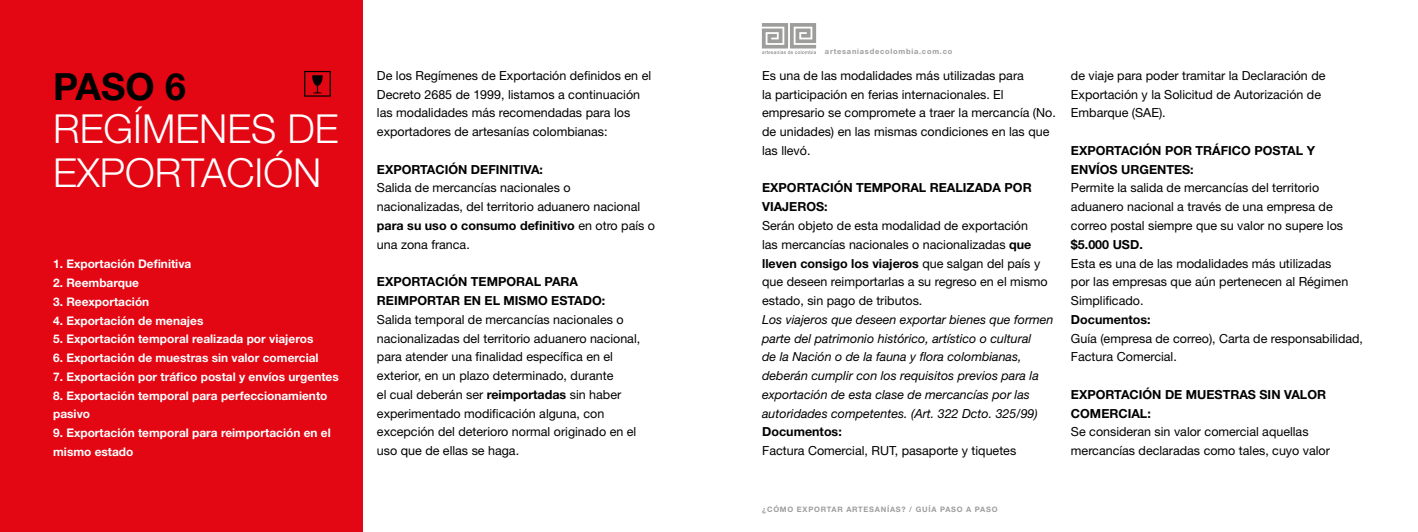
<style>
.page{position:relative;width:1418px;height:532px;background:#fff}
.page>*{position:absolute;margin:0;border:0;box-sizing:border-box;transform-origin:0 0}
.t1{font:300 40px/43.8px "Helvetica Neue LT Std";color:#fff}
.t2{font:700 37.5px "Helvetica Neue LT Std";color:#000}
.t3{font:12.5px/18.8px "Helvetica Neue LT Std";color:#000}
.t4{font:italic 12.5px/18.8px "Helvetica Neue LT Std";color:#000}
.t5{font:700 12.5px/18.8px "Helvetica Neue LT Std";color:#000}
.t6{font:700 11.88px/18.8px "Helvetica Neue LT Std";color:#fff}
.t7{font:700 7.5px "Helvetica Neue LT Std";letter-spacing:.1em;color:#9d9d9c}
.s1{font-weight:700}
</style>
<div class="page">
<svg style="left:762px;top:23px;width:54px;height:31px"></svg>
<div style="left:0;top:0;width:362px;height:531px;background:#e30613"></div>
<svg style="left:304px;top:71px;width:27px;height:26px"></svg>
<h2 class="t2" style="left:53px;top:63px;width:134px">PASO 6</h2>
<h1 class="t1" style="left:53px;top:106px;width:287px">REGÍMENES DE<br>EXPORTACIÓN</h1>
<p class="t6" style="left:53px;top:254px;width:140px">1. Exportación Definitiva</p>
<p class="t6" style="left:53px;top:273px;width:87px">2. Reembarque</p>
<p class="t6" style="left:53px;top:292px;width:98px">3. Reexportación</p>
<p class="t6" style="left:53px;top:310px;width:152px">4. Exportación de menajes</p>
<p class="t6" style="left:53px;top:329px;width:262px">5. Exportación temporal realizada por viajeros</p>
<p class="t6" style="left:53px;top:348px;width:267px">6. Exportación de muestras sin valor comercial</p>
<p class="t6" style="left:53px;top:367px;width:287px">7. Exportación por tráfico postal y envíos urgentes</p>
<p class="t6" style="left:53px;top:385px;width:276px">8. Exportación temporal para perfeccionamiento pasivo</p>
<p class="t6" style="left:53px;top:423px;width:279px">9. Exportación temporal para reimportación en el mismo estado</p>
<p class="t3" style="left:377px;top:66px;width:276px">De los Regímenes de Exportación definidos en el Decreto 2685 de 1999, listamos a continuación las modalidades más recomendadas para los exportadores de artesanías colombianas:</p>
<p class="t5" style="left:377px;top:159px;width:168px">EXPORTACIÓN DEFINITIVA:</p>
<p class="t3" style="left:377px;top:178px;width:280px">Salida de mercancías nacionales o nacionalizadas, del territorio aduanero nacional <span class="s1">para su uso o consumo definitivo</span> en otro país o una zona franca.</p>
<p class="t5" style="left:377px;top:272px;width:230px">EXPORTACIÓN TEMPORAL PARA<br>REIMPORTAR EN EL MISMO ESTADO:</p>
<p class="t3" style="left:377px;top:310px;width:265px">Salida temporal de mercancías nacionales o nacionalizadas del territorio aduanero nacional, para atender una finalidad específica en el exterior, en un plazo determinado, durante<br>el cual deberán ser <span class="s1">reimportadas</span> sin haber experimentado modificación alguna, con excepción del deterioro normal originado en el uso que de ellas se haga.</p>
<p class="t7" style="left:825px;top:47px;width:129px">artesaniasdecolombia.com.co</p>
<p class="t3" style="left:762px;top:66px;width:295px">Es una de las modalidades más utilizadas para<br>la participación en ferias internacionales. El empresario se compromete a traer la mercancía (No. de unidades) en las mismas condiciones en las que las llevó.</p>
<p class="t5" style="left:762px;top:178px;width:271px">EXPORTACIÓN TEMPORAL REALIZADA POR<br>VIAJEROS:</p>
<p class="t3" style="left:762px;top:216px;width:287px">Serán objeto de esta modalidad de exportación<br>las mercancías nacionales o nacionalizadas <span class="s1">que lleven consigo los viajeros</span> que salgan del país y que deseen reimportarlas a su regreso en el mismo estado, sin pago de tributos.</p>
<p class="t4" style="left:762px;top:310px;width:293px">Los viajeros que deseen exportar bienes que formen parte del patrimonio histórico, artístico o cultural<br>de la Nación o de la fauna y flora colombianas, deberán cumplir con los requisitos previos para la exportación de esta clase de mercancías por las autoridades competentes. (Art. 322 Dcto. 325/99)</p>
<p class="t5" style="left:762px;top:422px;width:81px">Documentos:</p>
<p class="t3" style="left:762px;top:441px;width:255px">Factura Comercial, RUT, pasaporte y tiquetes</p>
<p class="t3" style="left:1070px;top:66px;width:256px">de viaje para poder tramitar la Declaración de<br>Exportación y la Solicitud de Autorización de<br>Embarque (SAE).</p>
<p class="t5" style="left:1070px;top:141px;width:246px">EXPORTACIÓN POR TRÁFICO POSTAL Y<br>ENVÍOS URGENTES:</p>
<p class="t3" style="left:1070px;top:178px;width:274px">Permite la salida de mercancías del territorio aduanero nacional a través de una empresa de correo postal siempre que su valor no supere los</p>
<p class="t5" style="left:1070px;top:234px;width:73px">$5.000 USD.</p>
<p class="t3" style="left:1070px;top:253px;width:279px">Esta es una de las modalidades más utilizadas por las empresas que aún pertenecen al Régimen<br>Simplificado.</p>
<p class="t5" style="left:1070px;top:309px;width:81px">Documentos:</p>
<p class="t3" style="left:1070px;top:328px;width:293px">Guía (empresa de correo), Carta de responsabilidad,<br>Factura Comercial.</p>
<p class="t5" style="left:1070px;top:384px;width:257px">EXPORTACIÓN DE MUESTRAS SIN VALOR<br>COMERCIAL:</p>
<p class="t3" style="left:1070px;top:422px;width:260px">Se consideran sin valor comercial aquellas mercancías declaradas como tales, cuyo valor</p>
<p class="t7" style="left:762px;top:504px;width:237px">¿CÓMO EXPORTAR ARTESANÍAS? / GUÍA PASO A PASO</p>
</div>
